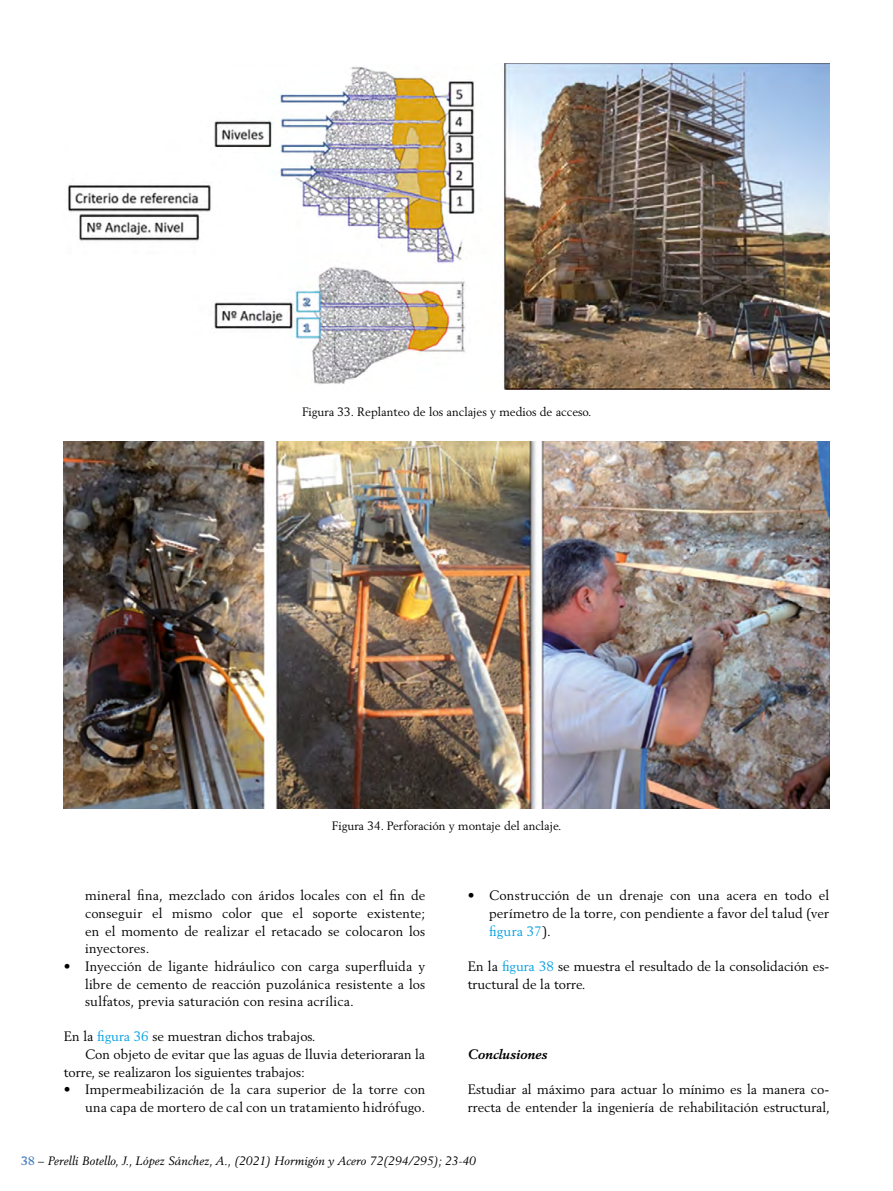
<style>
.page{position:relative;width:893px;height:1191px;background:#fff}
.page>*{position:absolute;margin:0;border:0;box-sizing:border-box;transform-origin:0 0}
.t1{font:13.5px/17.7px "Berling LT Std";color:#000;text-align:justify}
.t2{font:italic 700 13.5px "Berling LT Std";color:#000}
.t3{font:12px "Berling LT Std";color:#000}
.t4{font:italic 12px "Berling LT Std";letter-spacing:.01em;color:#000}
.s1{color:#009fe3}
.s2{font-weight:700;font-style:normal;color:#417abe}
.s3{font-style:normal}
</style>
<div class="page">
<img style="left:68px;top:64px;width:761px;height:326px">
<img style="left:64px;top:442px;width:765px;height:366px">
<p class="t3" style="left:302px;top:404px;width:291px">Figura 33. Replanteo de los anclajes y medios de acceso.</p>
<p class="t3" style="left:332px;top:819px;width:231px">Figura 34. Perforación y montaje del anclaje.</p>
<p class="t1" style="left:85px;top:886px;width:342px">mineral fina, mezclado con áridos locales con el fin de conseguir el mismo color que el soporte existente; en el momento de realizar el retacado se colocaron los inyectores.</p>
<p class="t1" style="left:85px;top:957px;width:342px;text-indent:-21px">• Inyección de ligante hidráulico con carga superfluida y libre de cemento de reacción puzolánica resistente a los sulfatos, previa saturación con resina acrílica.</p>
<p class="t1" style="left:64px;top:1027px;width:253px">En la <span class="s1">figura 36</span> se muestran dichos trabajos.</p>
<p class="t1" style="left:85px;top:1045px;width:342px">Con objeto de evitar que las aguas de lluvia deterioraran la</p>
<p class="t1" style="left:64px;top:1063px;width:243px">torre, se realizaron los siguientes trabajos:</p>
<p class="t1" style="left:64px;top:1080px;width:363px;text-align:right">• Impermeabilización de la cara superior de la torre con una capa de mortero de cal con un tratamiento hidrófugo.</p>
<p class="t1" style="left:489px;top:886px;width:342px;text-indent:-21px">• Construcción de un drenaje con una acera en todo el perímetro de la torre, con pendiente a favor del talud (ver <span class="s1">figura 37</span>).</p>
<p class="t1" style="left:468px;top:957px;width:363px">En la <span class="s1">figura 38</span> se muestra el resultado de la consolidación es&shy;tructural de la torre.</p>
<p class="t2" style="left:468px;top:1046px;width:81px">Conclusiones</p>
<p class="t1" style="left:468px;top:1080px;width:364px">Estudiar al máximo para actuar lo mínimo es la manera co&shy;rrecta de entender la ingeniería de rehabilitación estructural,</p>
<p class="t4" style="left:21px;top:1153px;width:456px"><span class="s2">38</span> <span class="s3">–</span> Perelli Botello, J., López Sánchez, A., (2021) Hormigón y Acero 72(294/295); 23-40</p>
</div>
